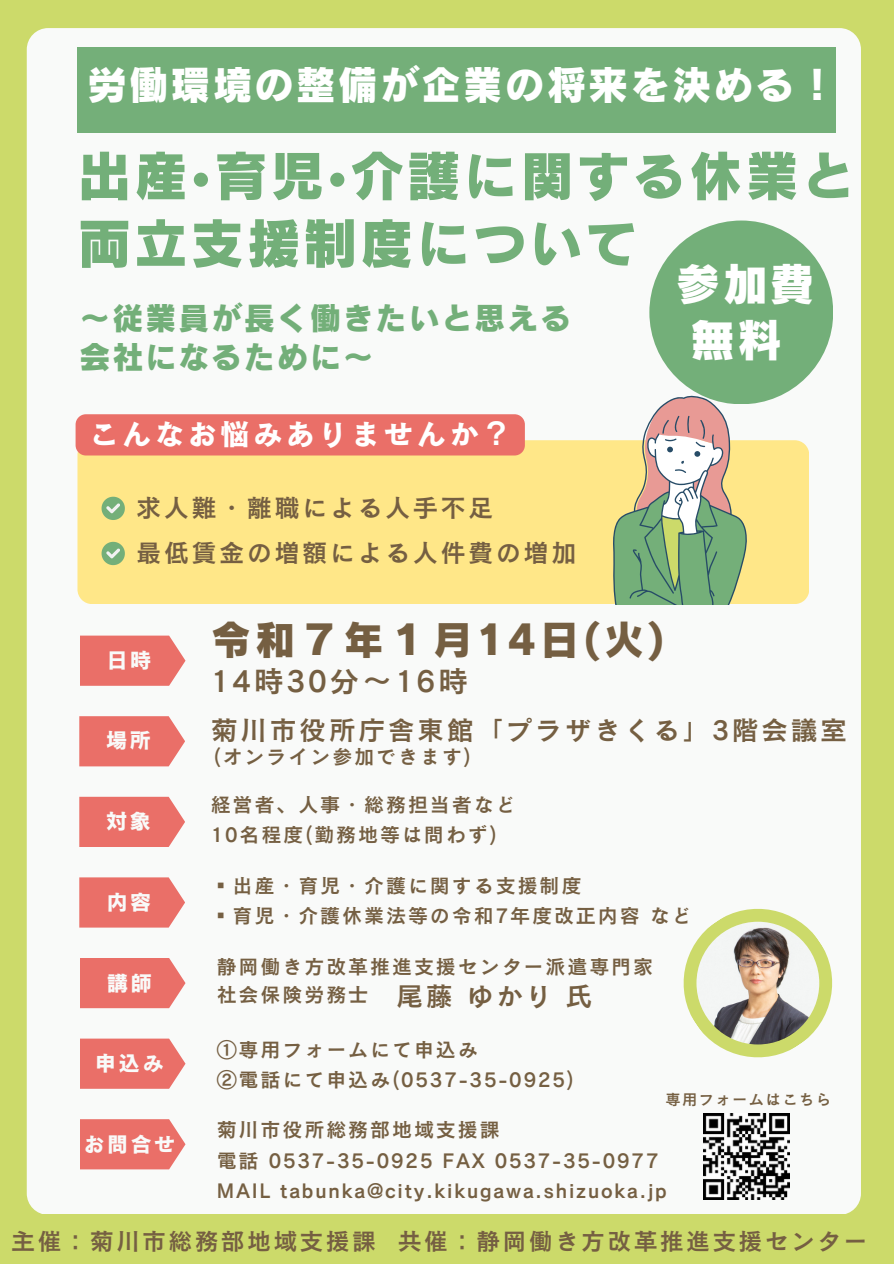
<style>
.page{position:relative;width:894px;height:1264px;background:#fff}
.page>*{position:absolute;margin:0;border:0;box-sizing:border-box;transform-origin:0 0}
.t1{font:54px/67.5px "Canva Rodin Pro N EB";letter-spacing:.045em;color:#73af79}
.t2{font:45px/56.2px "Canva Rodin Pro N EB";color:#fff;text-align:center}
.t3{font:40.5px "Canva Rodin Pro N EB";letter-spacing:.09em;color:#755f42}
.t4{font:40.05px "Canva Rodin Pro N EB";letter-spacing:.045em;color:#fff}
.t5{font:31.5px/39.3px "Canva Rodin Pro N EB";letter-spacing:.045em;color:#73af79}
.t6{font:30px "Canva Cezanne Pro N B";letter-spacing:.09em;color:#fff}
.t7{font:30px "Canva Cezanne Pro N DB";letter-spacing:.09em;color:#755f42}
.t8{font:27px "Canva Cezanne Pro N DB";letter-spacing:.09em;color:#755f42}
.t9{font:25.35px "Canva Cezanne Pro N DB";letter-spacing:.09em;color:#755f42}
.t10{font:24px "Canva Cezanne Pro N DB";letter-spacing:.09em;color:#755f42}
.t11{font:21.6px "Canva Cezanne Pro N B";letter-spacing:.09em;color:#f9faf9}
.t12{font:20.1px "Canva Cezanne Pro N DB";letter-spacing:.09em;color:#755f42}
.t13{font:15.3px "Canva Cezanne Pro N DB";letter-spacing:.09em;color:#755f42}
</style>
<div class="page">
<div style="left:0;top:0;width:893px;height:1263px;background:#ccda6a"></div>
<div style="left:27px;top:28px;width:833px;height:1185px;background:#f9faf9;border-radius:21px"></div>
<div style="left:649px;top:220px;width:184px;height:184px;background:#73af79;border-radius:50%"></div>
<div style="left:77px;top:440px;width:732px;height:164px;background:#ffe788"></div>
<svg style="left:79px;top:796px;width:106px;height:51px;background:#eb7b75"></svg>
<svg style="left:79px;top:877px;width:106px;height:50px;background:#eb7a74"></svg>
<svg style="left:612px;top:394px;width:136px;height:210px"></svg>
<svg style="left:80px;top:958px;width:105px;height:50px;background:#eb7972"></svg>
<svg style="left:101px;top:496px;width:24px;height:24px"></svg>
<svg style="left:101px;top:542px;width:24px;height:23px"></svg>
<svg style="left:683px;top:908px;width:150px;height:150px"></svg>
<img style="left:696px;top:921px;width:123px;height:123px;border-radius:50%">
<div style="left:77px;top:47px;width:758px;height:85px;background:#74af79"></div>
<svg style="left:79px;top:716px;width:106px;height:50px;background:#eb7a73"></svg>
<svg style="left:80px;top:635px;width:105px;height:50px;background:#eb7a74"></svg>
<svg style="left:80px;top:1038px;width:105px;height:50px;background:#eb7a74"></svg>
<svg style="left:80px;top:1119px;width:105px;height:50px;background:#eb7973"></svg>
<img style="left:703px;top:1113px;width:85px;height:86px">
<div style="left:76px;top:414px;width:448px;height:41px;background:#ea6f68;border-radius:10px"></div>
<h6 class="t4" style="left:87px;top:65px;width:751px">労働環境の整備が企業の将来を決める！</h6>
<h5 class="t1" style="left:77px;top:142px;width:779px">出産•育児•介護に関する休業と両立支援制度について</h5>
<h6 class="t2" style="left:675px;top:256px;width:140px">参加費無料</h6>
<h6 class="t5" style="left:79px;top:298px;width:493px">〜従業員が長く働きたいと思える会社になるために〜</h6>
<p class="t6" style="left:89px;top:418px;width:424px">こんなお悩みありませんか？</p>
<p class="t9" style="left:136px;top:494px;width:356px">求人難・離職による人手不足</p>
<h6 class="t9" style="left:136px;top:539px;width:441px">最低賃金の増額による人件費の増加</h6>
<p class="t11" style="left:106px;top:648px;width:47px">日時</p>
<p class="t11" style="left:106px;top:729px;width:47px">場所</p>
<h5 class="t11" style="left:106px;top:809px;width:47px">対象</h5>
<p class="t11" style="left:106px;top:890px;width:47px">内容</p>
<h2 class="t11" style="left:107px;top:971px;width:47px">講師</h2>
<h4 class="t11" style="left:95px;top:1052px;width:70px">申込み</h4>
<p class="t11" style="left:83px;top:1132px;width:94px">お問合せ</p>
<p class="t3" style="left:210px;top:619px;width:455px">令和７年１月14日(火)</p>
<p class="t7" style="left:210px;top:665px;width:259px">14時30分〜16時</p>
<h3 class="t8" style="left:210px;top:716px;width:638px">菊川市役所庁舎東館「プラザきくる」3階会議室</h3>
<p class="t12" style="left:213px;top:746px;width:259px">(オンライン参加できます)</p>
<h4 class="t12" style="left:210px;top:794px;width:306px">経営者、人事・総務担当者など</h4>
<h6 class="t12" style="left:210px;top:824px;width:288px">10名程度(勤務地等は問わず)</h6>
<h5 class="t12" style="left:210px;top:875px;width:372px">▪︎ 出産・育児・介護に関する支援制度</h5>
<h6 class="t12" style="left:210px;top:905px;width:482px">▪︎ 育児・介護休業法等の令和7年度改正内容など</h6>
<h6 class="t12" style="left:217px;top:956px;width:438px">静岡働き方改革推進支援センター派遣専門家</h6>
<p class="t12" style="left:217px;top:984px;width:151px">社会保険労務士</p>
<p class="t8" style="left:396px;top:982px;width:195px">尾藤ゆかり氏</p>
<h5 class="t12" style="left:217px;top:1039px;width:263px">①専用フォームにて申込み</h5>
<p class="t12" style="left:217px;top:1069px;width:359px">②電話にて申込み(0537-35-0925)</p>
<p class="t13" style="left:665px;top:1091px;width:167px">専用フォームはこちら</p>
<p class="t12" style="left:217px;top:1119px;width:284px">菊川市役所総務部地域支援課</p>
<p class="t12" style="left:217px;top:1149px;width:443px">電話 0537-35-0925 FAX 0537-35-0977</p>
<p class="t12" style="left:217px;top:1180px;width:451px">MAIL tabunka@city.kikugawa.shizuoka.jp</p>
<p class="t10" style="left:11px;top:1229px;width:857px">主催：菊川市総務部地域支援課 共催：静岡働き方改革推進支援センター</p>
</div>
